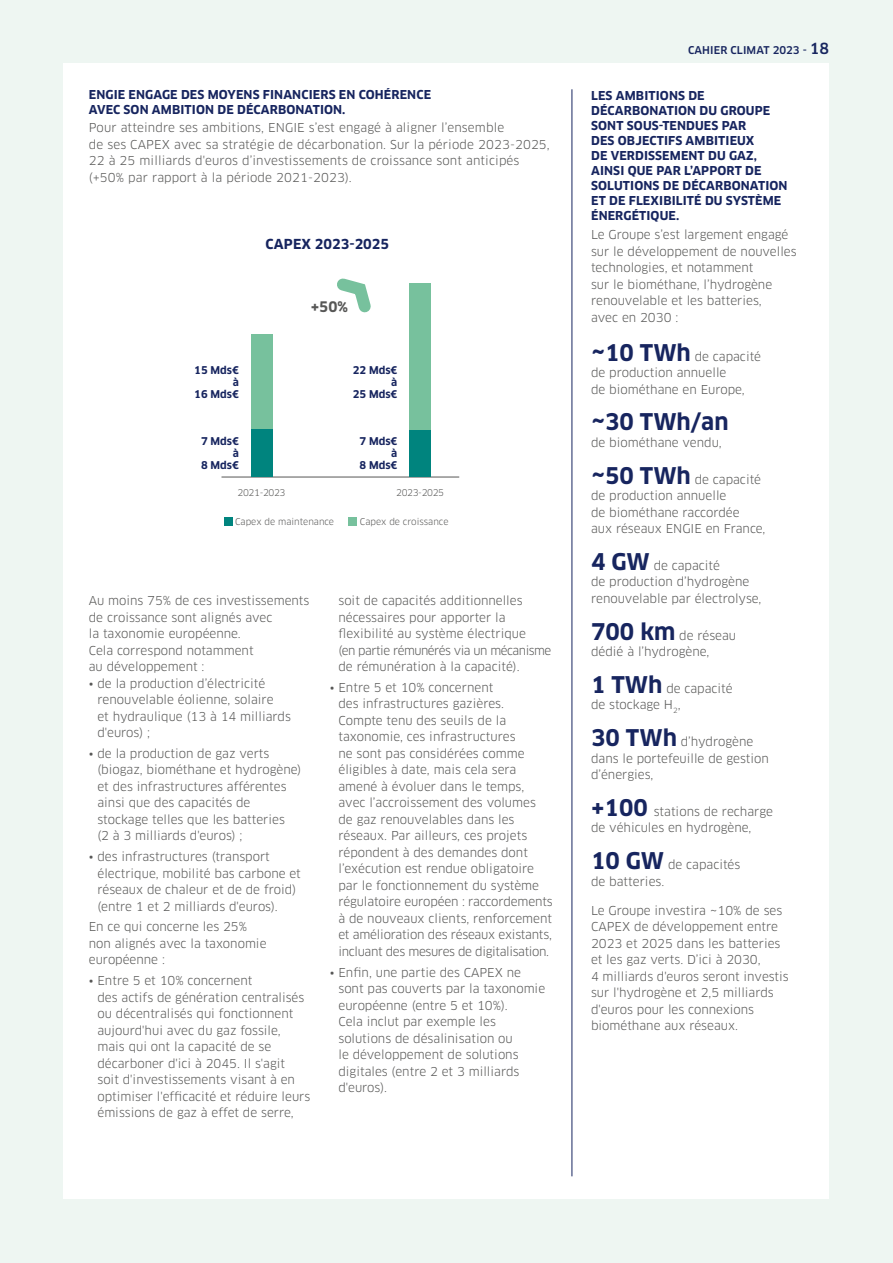
<style>
.page{position:relative;width:893px;height:1263px;background:#eef6f2}
.page>*{position:absolute;margin:0;border:0;box-sizing:border-box;transform-origin:0 0}
.t1{font:700 22.5px "Clan OT";color:#17255f}
.t2{font:700 14.25px "Clan OT";color:#575756}
.t3{font:700 13.5px "Clan OT";color:#17255f}
.t4{font:12px/16.5px "Clan OT";color:#575756}
.t5{font:700 12px/15px "Clan OT";letter-spacing:.01em;color:#17255f}
.t6{font:700 10.5px/12px "Clan OT";color:#17255f;text-align:right}
.t7{font:500 10.5px "Clan OT";letter-spacing:.01em;color:#17255f}
.t8{font:9px "Clan OT";letter-spacing:-.005em;color:#575756}
.t9{font:9px "Clan OT";letter-spacing:-.04em;color:#575756}
.s1{font-size:15px}
.s2{font-weight:700;font-size:22.5px;color:#17255f}
</style>
<div class="page">
<div style="left:64px;top:64px;width:765px;height:1135px;background:#fff"></div>
<hr style="left:572px;top:89px;width:1px;height:1087px;background:#17255f">
<div style="left:224px;top:517px;width:8px;height:9px;background:#00847e"></div>
<div style="left:349px;top:517px;width:8px;height:9px;background:#77c19d"></div>
<hr style="left:221px;top:477px;width:238px;height:1px;background:#575756">
<div style="left:251px;top:429px;width:21px;height:48px;background:#00847e"></div>
<div style="left:251px;top:334px;width:21px;height:95px;background:#77c19d"></div>
<div style="left:410px;top:429px;width:21px;height:48px;background:#00847e"></div>
<div style="left:410px;top:283px;width:21px;height:146px;background:#77c19d"></div>
<svg style="left:337px;top:278px;width:34px;height:35px"></svg>
<p class="t5" style="left:89px;top:87px;width:344px">ENGIE ENGAGE DES MOYENS FINANCIERS EN COHÉRENCE<br>AVEC SON AMBITION DE DÉCARBONATION.</p>
<p class="t4" style="left:89px;top:120px;width:463px">Pour atteindre ses ambitions, ENGIE s’est engagé à aligner l’ensemble<br>de ses CAPEX avec sa stratégie de décarbonation. Sur la période 2023-2025, 22 à 25 milliards d'euros d’investissements de croissance sont anticipés (+50% par rapport à la période 2021-2023).</p>
<p class="t3" style="left:266px;top:236px;width:125px">CAPEX 2023-2025</p>
<p class="t2" style="left:311px;top:298px;width:39px">+50%</p>
<p class="t6" style="left:194px;top:364px;width:46px">15 Mds€ à<br>16 Mds€</p>
<p class="t6" style="left:353px;top:364px;width:46px">22 Mds€ à<br>25 Mds€</p>
<p class="t6" style="left:201px;top:435px;width:39px">7 Mds€ à<br>8 Mds€</p>
<p class="t6" style="left:359px;top:435px;width:39px">7 Mds€ à<br>8 Mds€</p>
<p class="t9" style="left:238px;top:487px;width:49px">2021-2023</p>
<p class="t9" style="left:396px;top:487px;width:49px">2023-2025</p>
<p class="t8" style="left:235px;top:517px;width:101px">Capex de maintenance</p>
<p class="t8" style="left:360px;top:517px;width:90px">Capex de croissance</p>
<p class="t4" style="left:89px;top:592px;width:222px">Au moins 75% de ces investissements de croissance sont alignés avec<br>la taxonomie européenne.<br>Cela correspond notamment<br>au développement :</p>
<p class="t4" style="left:97px;top:675px;width:195px;text-indent:-9px">• de la production d’électricité renouvelable éolienne, solaire<br>et hydraulique (13 à 14 milliards d'euros) ;</p>
<p class="t4" style="left:97px;top:745px;width:205px;text-indent:-9px">• de la production de gaz verts (biogaz, biométhane et hydrogène) et des infrastructures afférentes ainsi que des capacités de stockage telles que les batteries<br>(2 à 3 milliards d'euros) ;</p>
<p class="t4" style="left:97px;top:848px;width:205px;text-indent:-9px">• des infrastructures (transport électrique, mobilité bas carbone et réseaux de chaleur et de de froid) (entre 1 et 2 milliards d'euros).</p>
<p class="t4" style="left:89px;top:919px;width:179px">En ce qui concerne les 25% non alignés avec la taxonomie européenne :</p>
<p class="t4" style="left:97px;top:972px;width:214px;text-indent:-9px">• Entre 5 et 10% concernent<br>des actifs de génération centralisés ou décentralisés qui fonctionnent aujourd'hui avec du gaz fossile, mais qui ont la capacité de se décarboner d'ici à 2045. Il s'agit<br>soit d'investissements visant à en optimiser l'efficacité et réduire leurs émissions de gaz à effet de serre,</p>
<p class="t4" style="left:338px;top:592px;width:214px">soit de capacités additionnelles nécessaires pour apporter la flexibilité au système électrique<br>(en partie rémunérés via un mécanisme de rémunération à la capacité).</p>
<p class="t4" style="left:338px;top:679px;width:216px;text-indent:-9px">• Entre 5 et 10% concernent<br>des infrastructures gazières.<br>Compte tenu des seuils de la taxonomie, ces infrastructures<br>ne sont pas considérées comme éligibles à date, mais cela sera amené à évoluer dans le temps, avec l’accroissement des volumes de gaz renouvelables dans les réseaux. Par ailleurs, ces projets répondent à des demandes dont l’exécution est rendue obligatoire par le fonctionnement du système régulatoire européen : raccordements à de nouveaux clients, renforcement et amélioration des réseaux existants, incluant des mesures de digitalisation.</p>
<p class="t4" style="left:338px;top:964px;width:208px;text-indent:-9px">• Enfin, une partie des CAPEX ne sont pas couverts par la taxonomie européenne (entre 5 et 10%).<br>Cela inclut par exemple les solutions de désalinisation ou<br>le développement de solutions digitales (entre 2 et 3 milliards d'euros).</p>
<p class="t7" style="left:688px;top:44px;width:143px">CAHIER CLIMAT 2023 - <span class="s1">18</span></p>
<p class="t5" style="left:591px;top:89px;width:198px">LES AMBITIONS DE<br>DÉCARBONATION DU GROUPE<br>SONT SOUS-TENDUES PAR<br>DES OBJECTIFS AMBITIEUX<br>DE VERDISSEMENT DU GAZ,<br>AINSI QUE PAR L’APPORT DE<br>SOLUTIONS DE DÉCARBONATION<br>ET DE FLEXIBILITÉ DU SYSTÈME<br>ÉNERGÉTIQUE.</p>
<p class="t4" style="left:591px;top:226px;width:207px">Le Groupe s’est largement engagé sur le développement de nouvelles technologies, et notamment<br>sur le biométhane, l’hydrogène renouvelable et les batteries,<br>avec en 2030 :</p>
<p class="t4" style="left:591px;top:348px;width:172px"><span class="s2">~10 TWh</span> de capacité de production annuelle<br>de biométhane en Europe,</p>
<h1 class="t1" style="left:591px;top:409px;width:139px">~30 TWh/an</h1>
<p class="t4" style="left:591px;top:434px;width:132px">de biométhane vendu,</p>
<p class="t4" style="left:591px;top:471px;width:176px"><span class="s2">~50 TWh</span> de capacité de production annuelle<br>de biométhane raccordée<br>aux réseaux ENGIE en France,</p>
<p class="t4" style="left:591px;top:557px;width:172px"><span class="s2">4 GW</span> de capacité<br>de production d’hydrogène renouvelable par électrolyse,</p>
<p class="t4" style="left:591px;top:627px;width:147px"><span class="s2">700 km</span> de réseau dédié à l’hydrogène,</p>
<p class="t4" style="left:591px;top:680px;width:143px"><span class="s2">1 TWh</span> de capacité de stockage H<sub>2</sub>,</p>
<p class="t4" style="left:591px;top:733px;width:179px"><span class="s2">30 TWh</span> d’hydrogène dans le portefeuille de gestion d’énergies,</p>
<p class="t4" style="left:591px;top:803px;width:183px"><span class="s2">+100</span> stations de recharge de véhicules en hydrogène,</p>
<p class="t4" style="left:591px;top:856px;width:151px"><span class="s2">10 GW</span> de capacités de batteries.</p>
<p class="t4" style="left:591px;top:902px;width:199px">Le Groupe investira ~10% de ses<br>CAPEX de développement entre<br>2023 et 2025 dans les batteries et les gaz verts. D’ici à 2030,<br>4 milliards d'euros seront investis sur l'hydrogène et 2,5 milliards d'euros pour les connexions biométhane aux réseaux.</p>
</div>
